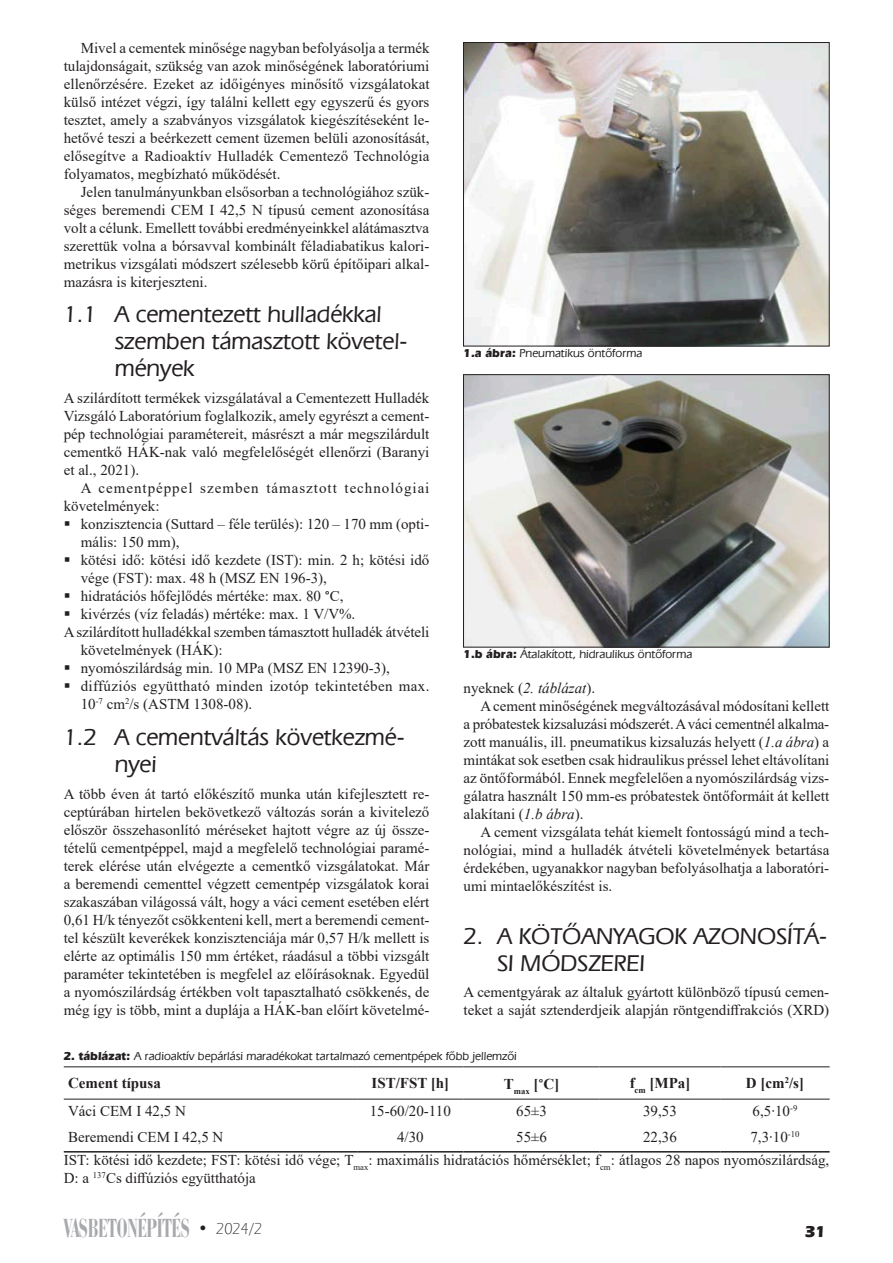
<style>
.page{position:relative;width:893px;height:1263px;background:#fff}
.page>*{position:absolute;margin:0;border:0;box-sizing:border-box;transform-origin:0 0}
.t1{font:27px "Bauer Bodoni BCHU Bold Condensed";color:#a8a9ad;scale:.75 1}
._2dik_alcim{font:24px/27px "Eras Med HU Medium";color:#231f20}
._1__cim_2_soros{font:24px/27px "Eras Med HU Medium";color:#231f20}
.t2{font:16.5px "Eras HU Bold";color:#231f20}
.t3{font:15px/18px "Times New Roman";color:#231f20;text-align:justify}
.t4{font:15px/18px "Times New Roman";letter-spacing:.025em;color:#231f20}
.t5{font:15px/18px "Times New Roman";letter-spacing:.065em;color:#231f20}
.t6{font:700 15px "Times New Roman";color:#231f20}
.Ábra_szoveg{font:12px "Eras Med HU Medium";color:#231f20}
.s1{font-family:"Calibri"}
.s2{font-family:"Eras HU Bold"}
.s3{font-style:italic}
.s4{font-family:"Calibri";font-weight:400}
.s5{font-family:"Eras HU Bold";font-size:16.5px;color:#231f20}
.s6{font-family:"Eras Lt HU Light";font-size:16.5px;color:#231f20}
</style>
<div class="page">
<hr style="left:64px;top:1151px;width:293px;height:1px;background:#231f20">
<hr style="left:357px;top:1151px;width:106px;height:1px;background:#231f20">
<hr style="left:463px;top:1151px;width:137px;height:1px;background:#231f20">
<hr style="left:600px;top:1151px;width:120px;height:1px;background:#231f20">
<hr style="left:720px;top:1151px;width:110px;height:1px;background:#231f20">
<hr style="left:64px;top:1066px;width:293px;height:1px;background:#231f20">
<hr style="left:357px;top:1066px;width:106px;height:1px;background:#231f20">
<hr style="left:463px;top:1066px;width:137px;height:1px;background:#231f20">
<hr style="left:600px;top:1066px;width:120px;height:1px;background:#231f20">
<hr style="left:720px;top:1066px;width:110px;height:1px;background:#231f20">
<hr style="left:64px;top:1099px;width:293px;height:1px;background:#231f20">
<hr style="left:357px;top:1099px;width:106px;height:1px;background:#231f20">
<hr style="left:463px;top:1099px;width:137px;height:1px;background:#231f20">
<hr style="left:600px;top:1099px;width:120px;height:1px;background:#231f20">
<hr style="left:720px;top:1099px;width:110px;height:1px;background:#231f20">
<img style="left:465px;top:44px;width:363px;height:300px">
<div style="left:463px;top:42px;width:367px;height:304px;border:1px solid #231f20"></div>
<img style="left:465px;top:376px;width:363px;height:269px">
<div style="left:463px;top:374px;width:367px;height:273px;border:1px solid #231f20"></div>
<p class="t3" style="left:64px;top:38px;width:367px;text-indent:17px">Mivel a cementek minősége nagyban befolyásolja a termék tulajdonságait, szükség van azok minőségének laboratóriumi ellenőrzésére. Ezeket az időigényes minősítő vizsgálatokat külső intézet végzi, így találni kellett egy egyszerű és gyors tesztet, amely a szabványos vizsgálatok kiegészítéseként le&shy;hetővé teszi a beérkezett cement üzemen belüli azonosítását, elősegítve a Radioaktív Hulladék Cementező Technológia folyamatos, megbízható működését.</p>
<p class="t3" style="left:64px;top:182px;width:367px;text-indent:17px">Jelen tanulmányunkban elsősorban a technológiához szük&shy;séges beremendi CEM I 42,5 N típusú cement azonosítása volt a célunk. Emellett további eredményeinkkel alátámasztva szerettük volna a bórsavval kombinált féladiabatikus kalori&shy;metrikus vizsgálati módszert szélesebb körű építőipari alkal&shy;mazásra is kiterjeszteni.</p>
<p class="_2dik_alcim" style="left:115px;top:301px;width:294px;text-indent:-51px">1.1 A cementezett hulladékkal szemben támasztott követel&shy;mények</p>
<p class="t3" style="left:64px;top:389px;width:367px">A szilárdított termékek vizsgálatával a Cementezett Hulladék Vizsgáló Laboratórium foglalkozik, amely egyrészt a cement&shy;pép technológiai paramétereit, másrészt a már megszilárdult cementkő HÁK-nak való megfelelőségét ellenőrzi (Baranyi et al., 2021).</p>
<p class="t5" style="left:64px;top:479px;width:367px;text-indent:17px">A cementpéppel szemben támasztott technológiai követelmények:</p>
<p class="t3" style="left:81px;top:515px;width:350px;text-indent:-17px">▪ konzisztencia (Suttard – féle terülés): 120 – 170 mm (opti&shy;mális: 150 mm),</p>
<p class="t3" style="left:81px;top:551px;width:350px;text-indent:-17px">▪ kötési idő: kötési idő kezdete (IST): min. 2 h; kötési idő vége (FST): max. 48 h (MSZ EN 196-3),</p>
<p class="t3" style="left:64px;top:587px;width:281px">▪ hidratációs hőfejlődés mértéke: max. 80 <span class="s1">°</span>C,</p>
<p class="t3" style="left:64px;top:605px;width:293px">▪ kivérzés (víz feladás) mértéke: max. 1 V/V%.</p>
<p class="t3" style="left:81px;top:623px;width:350px;text-indent:-17px">A szilárdított hulladékkal szemben támasztott hulladék átvételi követelmények (HÁK):</p>
<p class="t3" style="left:64px;top:659px;width:328px">▪ nyomószilárdság min. 10 MPa (MSZ EN 12390-3),</p>
<p class="t4" style="left:81px;top:677px;width:350px;text-indent:-17px">▪ diffúziós együttható minden izotóp tekintetében max.<br>10<sup>-7</sup> cm<sup>2</sup>/s (ASTM 1308-08).</p>
<p class="_2dik_alcim" style="left:115px;top:723px;width:291px;text-indent:-51px">1.2 A cementváltás következmé&shy;nyei</p>
<p class="t3" style="left:64px;top:784px;width:367px">A több éven át tartó előkészítő munka után kifejlesztett re&shy;ceptúrában hirtelen bekövetkező változás során a kivitelező először összehasonlító méréseket hajtott végre az új össze&shy;tételű cementpéppel, majd a megfelelő technológiai paramé&shy;terek elérése után elvégezte a cementkő vizsgálatokat. Már a beremendi cementtel végzett cementpép vizsgálatok korai szakaszában világossá vált, hogy a váci cement esetében elért 0,61 H/k tényezőt csökkenteni kell, mert a beremendi cement&shy;tel készült keverékek konzisztenciája már 0,57 H/k mellett is elérte az optimális 150 mm értéket, ráadásul a többi vizsgált paraméter tekintetében is megfelel az előírásoknak. Egyedül a nyomószilárdság értékben volt tapasztalható csökkenés, de még így is több, mint a duplája a HÁK-ban előírt követelmé-</p>
<p class="Ábra_szoveg" style="left:463px;top:346px;width:180px"><span class="s2">1.a ábra:</span> Pneumatikus öntôforma</p>
<p class="Ábra_szoveg" style="left:463px;top:647px;width:230px"><span class="s2">1.b ábra:</span> Átalakított, hidraulikus öntôforma</p>
<p class="t3" style="left:463px;top:679px;width:133px">nyeknek (<span class="s3">2. táblázat</span>).</p>
<p class="t3" style="left:463px;top:697px;width:367px;text-indent:17px">A cement minőségének megváltozásával módosítani kellett a próbatestek kizsaluzási módszerét. A váci cementnél alkalma&shy;zott manuális, ill. pneumatikus kizsaluzás helyett (<span class="s3">1.a ábra</span>) a mintákat sok esetben csak hidraulikus préssel lehet eltávolítani az öntőformából. Ennek megfelelően a nyomószilárdság vizs&shy;gálatra használt 150 mm-es próbatestek öntőformáit át kellett alakítani (<span class="s3">1.b ábra</span>).</p>
<p class="t3" style="left:463px;top:823px;width:367px;text-indent:17px">A cement vizsgálata tehát kiemelt fontosságú mind a tech&shy;nológiai, mind a hulladék átvételi követelmények betartása érdekében, ugyanakkor nagyban befolyásolhatja a laboratóri&shy;umi mintaelőkészítést is.</p>
<p class="_1__cim_2_soros" style="left:498px;top:921px;width:331px;text-indent:-34px">2. A KÖTÔANYAGOK AZONOSÍTÁ-<br>SI MÓDSZEREI</p>
<p class="t3" style="left:463px;top:983px;width:367px">A cementgyárak az általuk gyártott különböző típusú cemen&shy;teket a saját sztenderdjeik alapján röntgendiffrakciós (XRD)</p>
<p class="Ábra_szoveg" style="left:64px;top:1049px;width:455px"><span class="s2">2. táblázat:</span> A radioaktív bepárlási maradékokat tartalmazó cementpépek fôbb jellemzôi</p>
<p class="t6" style="left:68px;top:1072px;width:94px">Cement típusa</p>
<p class="t6" style="left:372px;top:1072px;width:79px">IST/FST [h]</p>
<p class="t6" style="left:504px;top:1073px;width:57px">T<sub>max</sub> [<span class="s4">°</span>C]</p>
<p class="t6" style="left:630px;top:1072px;width:62px">f<sub>cm</sub> [MPa]</p>
<p class="t6" style="left:746px;top:1072px;width:60px">D [cm<sup>2</sup>/s]</p>
<p class="t3" style="left:68px;top:1102px;width:119px">Váci CEM I 42,5 N</p>
<p class="t3" style="left:370px;top:1102px;width:83px">15-60/20-110</p>
<p class="t3" style="left:516px;top:1102px;width:32px">65±3</p>
<p class="t3" style="left:643px;top:1102px;width:35px">39,53</p>
<p class="t3" style="left:753px;top:1102px;width:46px">6,5∙10<sup>-9</sup></p>
<p class="t3" style="left:68px;top:1128px;width:157px">Beremendi CEM I 42,5 N</p>
<p class="t3" style="left:397px;top:1128px;width:28px">4/30</p>
<p class="t3" style="left:516px;top:1128px;width:32px">55±6</p>
<p class="t3" style="left:643px;top:1128px;width:35px">22,36</p>
<p class="t3" style="left:750px;top:1128px;width:51px">7,3∙10<sup>-10</sup></p>
<p class="t3" style="left:64px;top:1150px;width:767px">IST: kötési idő kezdete; FST: kötési idő vége; T<sub>max</sub>: maximális hidratációs hőmérséklet; f<sub>cm</sub>: átlagos 28 napos nyomószilárdság,<br>D: a <sup>137</sup>Cs diffúziós együtthatója</p>
<h1 class="t1" style="left:64px;top:1211px;width:266px">VASBETONÉPÍTÉS <span class="s5">•</span> <span class="s6">2024/2</span></h1>
<p class="t2" style="left:805px;top:1221px;width:22px">31</p>
</div>
